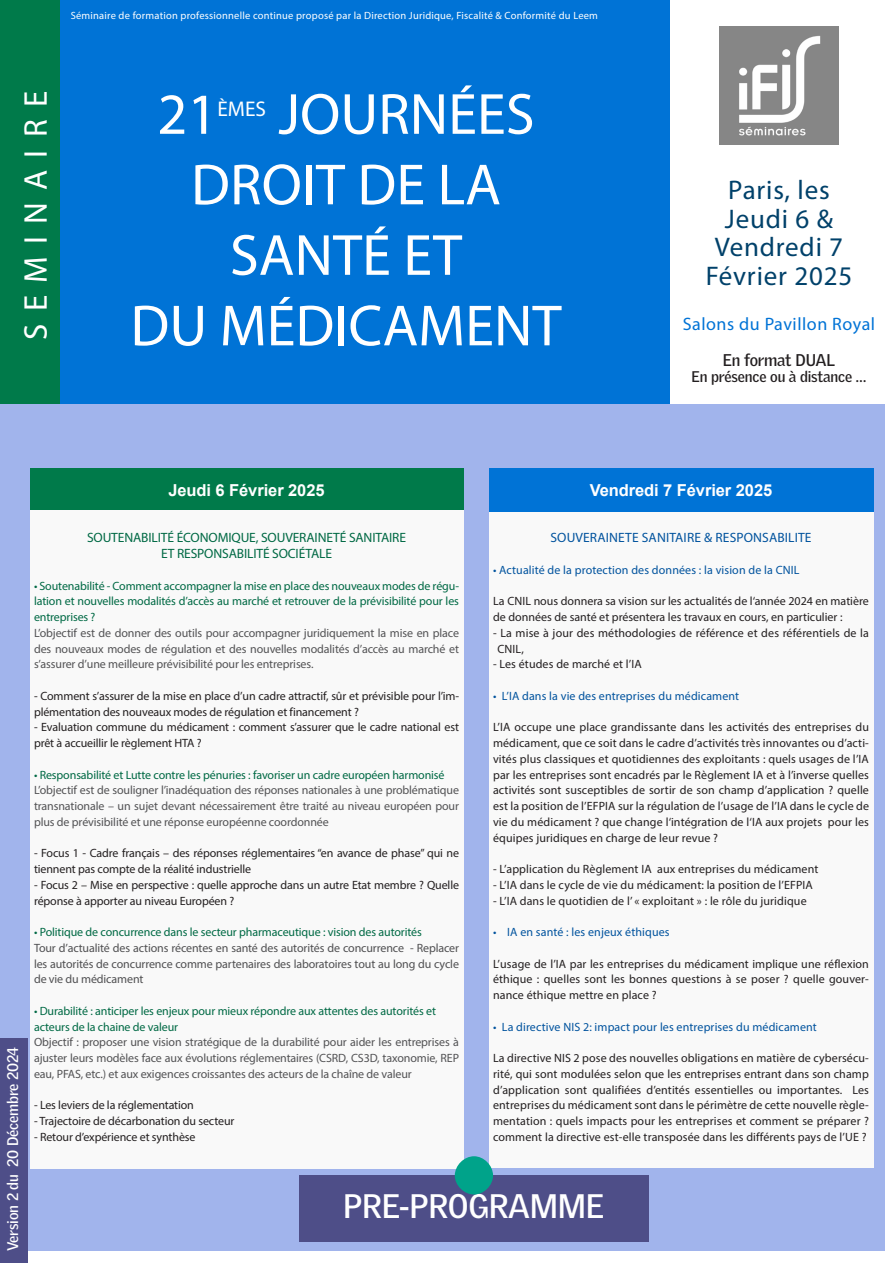
<style>
.page{position:relative;width:893px;height:1263px;background:#fff}
.page>*{position:absolute;margin:0;border:0;box-sizing:border-box;transform-origin:0 0}
.A_01_Couv__Titre{font:58.5px/70.5px "Myriad Pro";color:#fff;text-align:right}
.C_07_sous_titre{font:700 33px "Griffith Gothic";letter-spacing:-.01em;color:#fff}
.C_07_sous_titre-2{font:33px "Myriad Pro";letter-spacing:.37em;color:#fff}
.t1{font:27px "Myriad Pro";letter-spacing:.03em;color:#00416a}
.A_01_Couv__Titre-2{font:21.3px "Myriad Pro";color:#fff}
.t2{font:18px "Myriad Pro";letter-spacing:.03em;color:#0073d6}
.A_04_Couv_éminaire_proposé{font:700 16.5px "Arial";letter-spacing:-.005em;color:#fff}
.t3{font:700 16.5px "Griffith Gothic";letter-spacing:-.01em;color:#231f20}
.C_07_sous_titre-3{font:700 15px "Griffith Gothic";letter-spacing:-.01em;color:#fff}
.t4{font:700 15px "Griffith Gothic";letter-spacing:-.01em;color:#231f20}
.C_07_sous_titre-4{font:13.5px "Myriad Pro";letter-spacing:-.01em;color:#006944}
.C_07_sous_titre-5{font:13.5px "Myriad Pro";letter-spacing:.01em;color:#01539e}
.C_07_sous_titre-6{font:12px/15.8px "Myriad Pro";letter-spacing:-.01em;color:#231f20}
.C_07_sous_titre-7{font:12px/15.8px "Myriad Pro";letter-spacing:-.01em;color:#535355;text-align:justify}
.C_07_sous_titre-8{font:12px/15.8px "Myriad Pro";letter-spacing:-.01em;color:#006944;text-align:justify}
.C_07_sous_titre-9{font:12px/15.8px "Myriad Pro";letter-spacing:.01em;color:#231f20}
.C_07_sous_titre-10{font:12px "Myriad Pro";letter-spacing:.01em;color:#01539e}
.C_07_sous_titre-11{font:12px/15.8px "Myriad Pro";letter-spacing:-.01em;color:#505052;text-align:justify}
.A_04_Couv_éminaire_proposé-2{font:10.5px "Myriad Pro";letter-spacing:.02em;color:#fff}
</style>
<div class="page">
<div style="left:48px;top:0;width:622px;height:424px;background:#0073d6"></div>
<div style="left:0;top:0;width:60px;height:425px;background:#007a4a"></div>
<hr style="left:892px;top:0;width:1px;height:117px;background:#007c4d">
<img style="left:719px;top:27px;width:120px;height:118px">
<div style="left:0;top:404px;width:884px;height:847px;background:#a1b4ec"></div>
<div style="left:30px;top:468px;width:433px;height:44px;background:#007a4a"></div>
<div style="left:30px;top:511px;width:433px;height:658px;background:#f9f9f9"></div>
<div style="left:0;top:1039px;width:27px;height:224px;background:#4e4e88"></div>
<div style="left:489px;top:511px;width:384px;height:656px;background:#f9f9f9"></div>
<div style="left:489px;top:468px;width:384px;height:44px;background:#0073d6"></div>
<div style="left:299px;top:1175px;width:349px;height:67px;background:#4e4e88"></div>
<div style="left:455px;top:1156px;width:38px;height:38px;background:#00a38a;border-radius:50%"></div>
<p class="A_04_Couv_éminaire_proposé-2" style="left:71px;top:9px;width:529px">Séminaire de formation professionnelle continue proposé par la Direction Juridique, Fiscalité &amp; Conformité du Leem</p>
<p class="C_07_sous_titre-2" style="left:15px;top:340px;width:250px;rotate:-90deg">SEMINAIRE</p>
<p class="A_01_Couv__Titre" style="left:191px;top:78px;width:313px">JOURNÉES<br>DROIT DE LA</p>
<p class="A_01_Couv__Titre" style="left:230px;top:219px;width:234px">SANTÉ ET</p>
<p class="A_01_Couv__Titre" style="left:157px;top:78px;width:62px">21</p>
<p class="A_01_Couv__Titre-2" style="left:217px;top:96px;width:50px">ÈMES</p>
<p class="A_01_Couv__Titre" style="left:130px;top:290px;width:433px">DU MÉDICAMENT</p>
<p class="t1" style="left:728px;top:173px;width:103px">Paris, les</p>
<p class="t1" style="left:725px;top:202px;width:110px">Jeudi 6 &amp;</p>
<p class="t1" style="left:715px;top:230px;width:130px">Vendredi 7</p>
<p class="t1" style="left:706px;top:259px;width:148px">Février 2025</p>
<p class="t2" style="left:683px;top:313px;width:194px">Salons du Pavillon Royal</p>
<p class="t3" style="left:723px;top:350px;width:114px">En format DUAL</p>
<p class="t4" style="left:691px;top:368px;width:176px">En présence ou à distance ...</p>
<p class="C_07_sous_titre-3" style="left:4px;top:1251px;width:206px;rotate:-90deg">Version 2 du 20 Décembre 2024</p>
<p class="A_04_Couv_éminaire_proposé" style="left:168px;top:479px;width:158px">Jeudi 6 Février 2025</p>
<p class="C_07_sous_titre-4" style="left:87px;top:529px;width:320px">SOUTENABILITÉ ÉCONOMIQUE, SOUVERAINETÉ SANITAIRE</p>
<p class="C_07_sous_titre-4" style="left:161px;top:545px;width:172px">ET RESPONSABILITÉ SOCIÉTALE</p>
<p class="C_07_sous_titre-8" style="left:34px;top:577px;width:426px">• Soutenabilité - Comment accompagner la mise en place des nouveaux modes de régu&shy;lation et nouvelles modalités d’accès au marché et retrouver de la prévisibilité pour les entreprises ?</p>
<p class="C_07_sous_titre-7" style="left:34px;top:625px;width:427px">L’objectif est de donner des outils pour accompagner juridiquement la mise en place des nouveaux modes de régulation et des nouvelles modalités d’accès au marché et s’assurer d’une meilleure prévisibilité pour les entreprises.</p>
<p class="C_07_sous_titre-6" style="left:34px;top:688px;width:426px">- Comment s’assurer de la mise en place d’un cadre attractif, sûr et prévisible pour l’im&shy;plémentation des nouveaux modes de régulation et financement ?</p>
<p class="C_07_sous_titre-6" style="left:34px;top:719px;width:426px">- Evaluation commune du médicament : comment s’assurer que le cadre national est prêt à accueillir le règlement HTA ?</p>
<p class="C_07_sous_titre-8" style="left:34px;top:766px;width:412px">• Responsabilité et Lutte contre les pénuries : favoriser un cadre européen harmonisé</p>
<p class="C_07_sous_titre-7" style="left:34px;top:782px;width:427px">L’objectif est de souligner l’inadéquation des réponses nationales à une problématique transnationale – un sujet devant nécessairement être traité au niveau européen pour plus de prévisibilité et une réponse européenne coordonnée</p>
<p class="C_07_sous_titre-6" style="left:34px;top:845px;width:426px">- Focus 1 - Cadre français – des réponses réglementaires “en avance de phase” qui ne tiennent pas compte de la réalité industrielle</p>
<p class="C_07_sous_titre-6" style="left:34px;top:877px;width:427px">- Focus 2 – Mise en perspective : quelle approche dans un autre Etat membre ? Quelle réponse à apporter au niveau Européen ?</p>
<p class="C_07_sous_titre-8" style="left:34px;top:924px;width:389px">• Politique de concurrence dans le secteur pharmaceutique : vision des autorités</p>
<p class="C_07_sous_titre-11" style="left:34px;top:940px;width:427px">Tour d’actualité des actions récentes en santé des autorités de concurrence - Replacer les autorités de concurrence comme partenaires des laboratoires tout au long du cycle de vie du médicament</p>
<p class="C_07_sous_titre-8" style="left:34px;top:1003px;width:403px">• Durabilité : anticiper les enjeux pour mieux répondre aux attentes des autorités et</p>
<p class="C_07_sous_titre-8" style="left:34px;top:1018px;width:146px">acteurs de la chaine de valeur</p>
<p class="C_07_sous_titre-7" style="left:34px;top:1034px;width:427px">Objectif : proposer une vision stratégique de la durabilité pour aider les entreprises à ajuster leurs modèles face aux évolutions réglementaires (CSRD, CS3D, taxonomie, REP eau, PFAS, etc.) et aux exigences croissantes des acteurs de la chaîne de valeur</p>
<p class="C_07_sous_titre-6" style="left:34px;top:1097px;width:161px">- Les leviers de la réglementation</p>
<p class="C_07_sous_titre-6" style="left:34px;top:1113px;width:202px">- Trajectoire de décarbonation du secteur</p>
<p class="C_07_sous_titre-6" style="left:34px;top:1129px;width:163px">- Retour d’expérience et synthèse</p>
<p class="A_04_Couv_éminaire_proposé" style="left:590px;top:479px;width:184px">Vendredi 7 Février 2025</p>
<p class="C_07_sous_titre-5" style="left:550px;top:529px;width:263px">SOUVERAINETE SANITAIRE &amp; RESPONSABILITE</p>
<p class="C_07_sous_titre-10" style="left:493px;top:562px;width:308px">• Actualité de la protection des données : la vision de la CNIL</p>
<p class="C_07_sous_titre-6" style="left:493px;top:593px;width:377px">La CNIL nous donnera sa vision sur les actualités de l‘année 2024 en matière de données de santé et présentera les travaux en cours, en particulier :</p>
<p class="C_07_sous_titre-9" style="left:498px;top:625px;width:373px;text-indent:-4px">- La mise à jour des méthodologies de référence et des référentiels de la<br>CNIL,</p>
<p class="C_07_sous_titre-9" style="left:493px;top:656px;width:150px">- Les études de marché et l’IA</p>
<p class="C_07_sous_titre-10" style="left:493px;top:688px;width:248px">• L’IA dans la vie des entreprises du médicament</p>
<p class="C_07_sous_titre-6" style="left:493px;top:719px;width:377px;text-align:justify">L’IA occupe une place grandissante dans les activités des entreprises du médicament, que ce soit dans le cadre d’activités très innovantes ou d’acti&shy;vités plus classiques et quotidiennes des exploitants : quels usages de l’IA par les entreprises sont encadrés par le Règlement IA et à l’inverse quelles activités sont susceptibles de sortir de son champ d’application ? quelle est la position de l’EFPIA sur la régulation de l’usage de l’IA dans le cycle de vie du médicament ? que change l‘intégration de l‘IA aux projets pour les équipes juridiques en charge de leur revue ?</p>
<p class="C_07_sous_titre-9" style="left:493px;top:861px;width:327px">- L’application du Règlement IA aux entreprises du médicament</p>
<p class="C_07_sous_titre-9" style="left:493px;top:877px;width:321px">- L’IA dans le cycle de vie du médicament: la position de l’EFPIA</p>
<p class="C_07_sous_titre-9" style="left:493px;top:892px;width:315px">- L’IA dans le quotidien de l’ « exploitant » : le rôle du juridique</p>
<p class="C_07_sous_titre-10" style="left:493px;top:925px;width:178px">• IA en santé : les enjeux éthiques</p>
<p class="C_07_sous_titre-6" style="left:493px;top:955px;width:377px;text-align:justify">L’usage de l’IA par les entreprises du médicament implique une réflexion éthique : quelles sont les bonnes questions à se poser ? quelle gouver&shy;nance éthique mettre en place ?</p>
<p class="C_07_sous_titre-10" style="left:493px;top:1019px;width:325px">• La directive NIS 2: impact pour les entreprises du médicament</p>
<p class="C_07_sous_titre-6" style="left:493px;top:1050px;width:377px;text-align:justify">La directive NIS 2 pose des nouvelles obligations en matière de cybersécu&shy;rité, qui sont modulées selon que les entreprises entrant dans son champ d’application sont qualifiées d’entités essentielles ou importantes. Les entreprises du médicament sont dans le périmètre de cette nouvelle règle&shy;mentation : quels impacts pour les entreprises et comment se préparer ? comment la directive est-elle transposée dans les différents pays de l’UE ?</p>
<p class="C_07_sous_titre" style="left:343px;top:1186px;width:262px">PRE-PROGRAMME</p>
</div>
